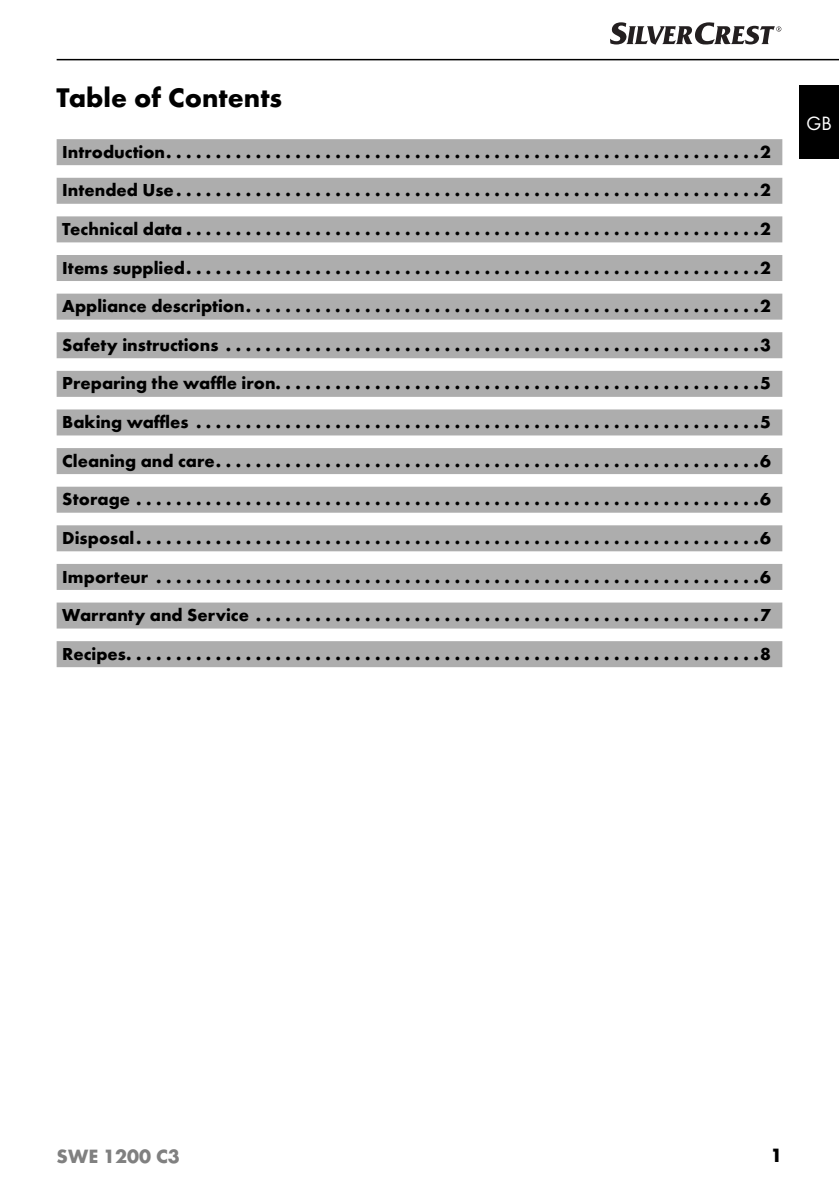
<style>
.page{position:relative;width:839px;height:1191px;background:#fff}
.page>*{position:absolute;margin:0;border:0;box-sizing:border-box;transform-origin:0 0}
.t1{font:700 28px "Futura";color:#000}
.t2{font:700 20px "Futura";color:#808080}
.t3{font:20px "Futura Boo";color:#fff}
.t4{font:700 20px "Futura";color:#000}
.t5{font:700 18px/38.6px "Futura";color:#000;text-align:justify}
</style>
<div class="page">
<hr style="left:57px;top:59px;width:782px;height:1px;background:#000">
<div style="left:799px;top:85px;width:40px;height:74px;background:#000"></div>
<svg style="left:610px;top:22px;width:171px;height:23px"></svg>
<div style="left:57px;top:139px;width:725px;height:26px;background:#adadad"></div>
<div style="left:57px;top:178px;width:725px;height:26px;background:#adadad"></div>
<div style="left:57px;top:216px;width:725px;height:26px;background:#adadad"></div>
<div style="left:57px;top:255px;width:725px;height:26px;background:#adadad"></div>
<div style="left:57px;top:294px;width:725px;height:26px;background:#adadad"></div>
<div style="left:57px;top:332px;width:725px;height:26px;background:#adadad"></div>
<div style="left:57px;top:371px;width:725px;height:26px;background:#adadad"></div>
<div style="left:57px;top:409px;width:725px;height:26px;background:#adadad"></div>
<div style="left:57px;top:448px;width:725px;height:26px;background:#adadad"></div>
<div style="left:57px;top:487px;width:725px;height:26px;background:#adadad"></div>
<div style="left:57px;top:525px;width:725px;height:26px;background:#adadad"></div>
<div style="left:57px;top:564px;width:725px;height:26px;background:#adadad"></div>
<div style="left:57px;top:602px;width:725px;height:26px;background:#adadad"></div>
<div style="left:57px;top:641px;width:725px;height:26px;background:#adadad"></div>
<h1 class="t1" style="left:57px;top:86px;width:227px">Table of Contents</h1>
<p class="t5" style="left:62px;top:134px;width:710px">Introduction . . . . . . . . . . . . . . . . . . . . . . . . . . . . . . . . . . . . . . . . . . . . . . . . . . . . . . . . . . . .2<br>Intended Use . . . . . . . . . . . . . . . . . . . . . . . . . . . . . . . . . . . . . . . . . . . . . . . . . . . . . . . . . . .2<br>Technical data . . . . . . . . . . . . . . . . . . . . . . . . . . . . . . . . . . . . . . . . . . . . . . . . . . . . . . . . . .2<br>Items supplied . . . . . . . . . . . . . . . . . . . . . . . . . . . . . . . . . . . . . . . . . . . . . . . . . . . . . . . . . .2<br>Appliance description . . . . . . . . . . . . . . . . . . . . . . . . . . . . . . . . . . . . . . . . . . . . . . . . . . . .2<br>Safety instructions . . . . . . . . . . . . . . . . . . . . . . . . . . . . . . . . . . . . . . . . . . . . . . . . . . . . . .3<br>Preparing the waffle iron . . . . . . . . . . . . . . . . . . . . . . . . . . . . . . . . . . . . . . . . . . . . . . . . .5<br>Baking waffles . . . . . . . . . . . . . . . . . . . . . . . . . . . . . . . . . . . . . . . . . . . . . . . . . . . . . . . . .5<br>Cleaning and care . . . . . . . . . . . . . . . . . . . . . . . . . . . . . . . . . . . . . . . . . . . . . . . . . . . . . . .6<br>Storage . . . . . . . . . . . . . . . . . . . . . . . . . . . . . . . . . . . . . . . . . . . . . . . . . . . . . . . . . . . . . . .6<br>Disposal . . . . . . . . . . . . . . . . . . . . . . . . . . . . . . . . . . . . . . . . . . . . . . . . . . . . . . . . . . . . . . .6<br>Importeur . . . . . . . . . . . . . . . . . . . . . . . . . . . . . . . . . . . . . . . . . . . . . . . . . . . . . . . . . . . . .6<br>Warranty and Service . . . . . . . . . . . . . . . . . . . . . . . . . . . . . . . . . . . . . . . . . . . . . . . . . . .7<br>Recipes . . . . . . . . . . . . . . . . . . . . . . . . . . . . . . . . . . . . . . . . . . . . . . . . . . . . . . . . . . . . . . . .8</p>
<p class="t3" style="left:807px;top:115px;width:27px">GB</p>
<p class="t2" style="left:57px;top:1147px;width:125px">SWE 1200 C3</p>
<p class="t4" style="left:771px;top:1147px;width:13px">1</p>
</div>
